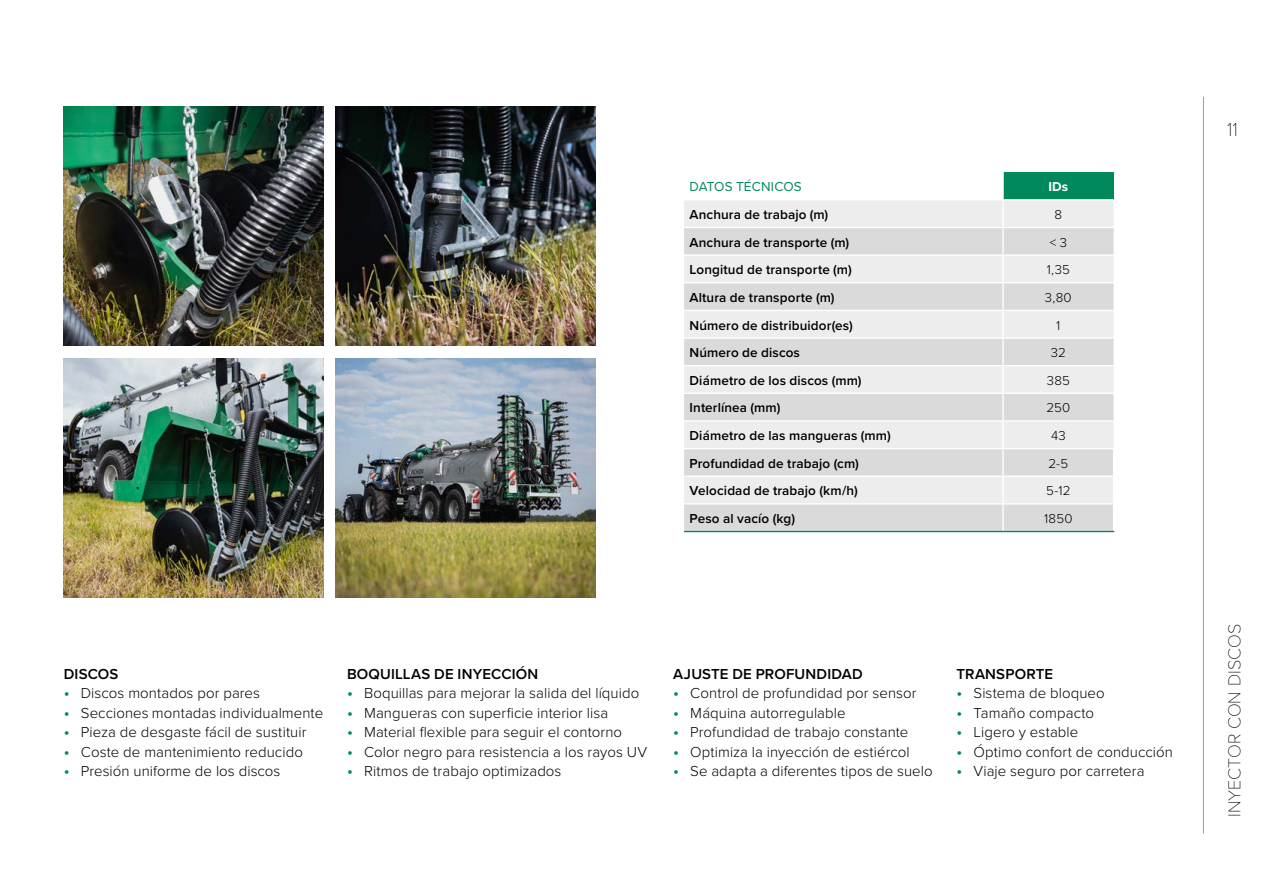
<style>
.page{position:relative;width:1263px;height:893px;background:#fff}
.page>*{position:absolute;margin:0;border:0;box-sizing:border-box;transform-origin:0 0}
.t1{font:100 19.5px "Proxima Nova T";color:#000}
.t2{font:100 18px "Proxima Nova T";color:#000}
.t3{font:300 15px "Proxima Nova";letter-spacing:.005em;color:#000}
.t4{font:600 15px "Proxima Nova";letter-spacing:.01em;color:#000}
.t5{font:600 13.5px "Proxima Nova";letter-spacing:.01em;color:#000}
.t6{font:13.5px "Proxima Nova";letter-spacing:.005em;color:#00885c}
.t7{font:300 13.35px "Proxima Nova";letter-spacing:.01em;color:#000}
.t8{font:700 13.35px "Proxima Nova";color:#fff}
.s1{font-weight:500;font-size:16.5px;color:#00885c}
</style>
<div class="page">
<img style="left:64px;top:106px;width:259px;height:240px">
<img style="left:336px;top:106px;width:259px;height:240px">
<img style="left:336px;top:358px;width:259px;height:240px">
<img style="left:64px;top:358px;width:259px;height:240px">
<div style="left:1003px;top:172px;width:110px;height:28px;background:#00885c"></div>
<div style="left:684px;top:201px;width:429px;height:26px;background:#ededed"></div>
<svg style="left:684px;top:228px;width:429px;height:303px;fill:#dadada"></svg>
<hr style="left:1002px;top:172px;width:2px;height:27px;background:#fff">
<hr style="left:1003px;top:199px;width:110px;height:2px;background:#fff">
<hr style="left:1002px;top:201px;width:2px;height:26px;background:#fff">
<hr style="left:1002px;top:256px;width:2px;height:26px;background:#fff">
<hr style="left:1002px;top:311px;width:2px;height:26px;background:#fff">
<hr style="left:1002px;top:366px;width:2px;height:27px;background:#fff">
<hr style="left:1002px;top:422px;width:2px;height:26px;background:#fff">
<hr style="left:1002px;top:228px;width:2px;height:26px;background:#fff">
<hr style="left:684px;top:254px;width:319px;height:2px;background:#fff">
<hr style="left:1003px;top:254px;width:110px;height:2px;background:#fff">
<hr style="left:684px;top:282px;width:319px;height:1px;background:#fff">
<hr style="left:1003px;top:282px;width:110px;height:1px;background:#fff">
<hr style="left:1002px;top:283px;width:2px;height:27px;background:#fff">
<hr style="left:684px;top:310px;width:319px;height:1px;background:#fff">
<hr style="left:1003px;top:310px;width:110px;height:1px;background:#fff">
<hr style="left:684px;top:337px;width:319px;height:2px;background:#fff">
<hr style="left:1003px;top:337px;width:110px;height:2px;background:#fff">
<hr style="left:1002px;top:339px;width:2px;height:26px;background:#fff">
<hr style="left:684px;top:365px;width:319px;height:1px;background:#fff">
<hr style="left:1003px;top:365px;width:110px;height:1px;background:#fff">
<hr style="left:684px;top:393px;width:319px;height:1px;background:#fff">
<hr style="left:1003px;top:393px;width:110px;height:1px;background:#fff">
<hr style="left:1002px;top:394px;width:2px;height:26px;background:#fff">
<hr style="left:684px;top:420px;width:319px;height:2px;background:#fff">
<hr style="left:1003px;top:420px;width:110px;height:2px;background:#fff">
<hr style="left:684px;top:448px;width:319px;height:1px;background:#fff">
<hr style="left:1003px;top:448px;width:111px;height:1px;background:#fff">
<hr style="left:1002px;top:449px;width:2px;height:27px;background:#fff">
<hr style="left:1002px;top:505px;width:2px;height:26px;background:#fff">
<hr style="left:684px;top:476px;width:319px;height:1px;background:#fff">
<hr style="left:1003px;top:476px;width:111px;height:1px;background:#fff">
<hr style="left:1002px;top:477px;width:2px;height:26px;background:#fff">
<hr style="left:684px;top:503px;width:319px;height:2px;background:#fff">
<hr style="left:1003px;top:503px;width:111px;height:2px;background:#fff">
<hr style="left:684px;top:531px;width:319px;height:1px;background:#00885c">
<hr style="left:1003px;top:531px;width:111px;height:1px;background:#00885c">
<hr style="left:1203px;top:97px;width:1px;height:736px;background:#9d9d9c">
<p class="t6" style="left:689px;top:180px;width:114px">DATOS TÉCNICOS</p>
<p class="t8" style="left:1048px;top:180px;width:22px">IDs</p>
<p class="t5" style="left:689px;top:207px;width:140px">Anchura de trabajo (m)</p>
<p class="t7" style="left:1054px;top:207px;width:9px">8</p>
<p class="t5" style="left:689px;top:235px;width:161px">Anchura de transporte (m)</p>
<p class="t7" style="left:1050px;top:235px;width:19px">&lt; 3</p>
<p class="t5" style="left:689px;top:263px;width:164px">Longitud de transporte (m)</p>
<p class="t7" style="left:1047px;top:263px;width:25px">1,35</p>
<p class="t5" style="left:689px;top:290px;width:147px">Altura de transporte (m)</p>
<p class="t7" style="left:1045px;top:290px;width:28px">3,80</p>
<p class="t5" style="left:689px;top:318px;width:165px">Número de distribuidor(es)</p>
<p class="t7" style="left:1056px;top:318px;width:6px">1</p>
<p class="t5" style="left:689px;top:345px;width:112px">Número de discos</p>
<p class="t7" style="left:1051px;top:346px;width:17px">32</p>
<p class="t5" style="left:689px;top:373px;width:174px">Diámetro de los discos (mm)</p>
<p class="t7" style="left:1047px;top:373px;width:25px">385</p>
<p class="t5" style="left:689px;top:401px;width:92px">Interlínea (mm)</p>
<p class="t7" style="left:1046px;top:401px;width:25px">250</p>
<p class="t5" style="left:689px;top:428px;width:203px">Diámetro de las mangueras (mm)</p>
<p class="t7" style="left:1051px;top:428px;width:16px">43</p>
<p class="t5" style="left:689px;top:456px;width:171px">Profundidad de trabajo (cm)</p>
<p class="t7" style="left:1048px;top:456px;width:21px">2-5</p>
<p class="t5" style="left:689px;top:484px;width:170px">Velocidad de trabajo (km/h)</p>
<p class="t7" style="left:1046px;top:484px;width:26px">5-12</p>
<p class="t5" style="left:689px;top:511px;width:107px">Peso al vacío (kg)</p>
<p class="t7" style="left:1044px;top:511px;width:30px">1850</p>
<p class="t4" style="left:64px;top:665px;width:56px">DISCOS</p>
<p class="t3" style="left:64px;top:685px;width:198px"><span class="s1">•</span> Discos montados por pares</p>
<p class="t3" style="left:64px;top:704px;width:261px"><span class="s1">•</span> Secciones montadas individualmente</p>
<p class="t3" style="left:64px;top:724px;width:244px"><span class="s1">•</span> Pieza de desgaste fácil de sustituir</p>
<p class="t3" style="left:64px;top:743px;width:241px"><span class="s1">•</span> Coste de mantenimiento reducido</p>
<p class="t3" style="left:64px;top:763px;width:218px"><span class="s1">•</span> Presión uniforme de los discos</p>
<p class="t4" style="left:347px;top:665px;width:193px">BOQUILLAS DE INYECCIÓN</p>
<p class="t3" style="left:347px;top:685px;width:294px"><span class="s1">•</span> Boquillas para mejorar la salida del líquido</p>
<p class="t3" style="left:347px;top:704px;width:263px"><span class="s1">•</span> Mangueras con superficie interior lisa</p>
<p class="t3" style="left:347px;top:724px;width:277px"><span class="s1">•</span> Material flexible para seguir el contorno</p>
<p class="t3" style="left:347px;top:743px;width:302px"><span class="s1">•</span> Color negro para resistencia a los rayos UV</p>
<p class="t3" style="left:347px;top:763px;width:216px"><span class="s1">•</span> Ritmos de trabajo optimizados</p>
<p class="t4" style="left:673px;top:665px;width:191px">AJUSTE DE PROFUNDIDAD</p>
<p class="t3" style="left:673px;top:685px;width:245px"><span class="s1">•</span> Control de profundidad por sensor</p>
<p class="t3" style="left:673px;top:704px;width:174px"><span class="s1">•</span> Máquina autorregulable</p>
<p class="t3" style="left:673px;top:724px;width:237px"><span class="s1">•</span> Profundidad de trabajo constante</p>
<p class="t3" style="left:673px;top:743px;width:238px"><span class="s1">•</span> Optimiza la inyección de estiércol</p>
<p class="t3" style="left:673px;top:763px;width:261px"><span class="s1">•</span> Se adapta a diferentes tipos de suelo</p>
<p class="t4" style="left:956px;top:665px;width:98px">TRANSPORTE</p>
<p class="t3" style="left:956px;top:685px;width:150px"><span class="s1">•</span> Sistema de bloqueo</p>
<p class="t3" style="left:956px;top:704px;width:139px"><span class="s1">•</span> Tamaño compacto</p>
<p class="t3" style="left:956px;top:724px;width:123px"><span class="s1">•</span> Ligero y estable</p>
<p class="t3" style="left:956px;top:743px;width:218px"><span class="s1">•</span> Óptimo confort de conducción</p>
<p class="t3" style="left:956px;top:763px;width:190px"><span class="s1">•</span> Viaje seguro por carretera</p>
<h1 class="t1" style="left:1227px;top:119px;width:12px">11</h1>
<p class="t2" style="left:1225px;top:817px;width:194px;rotate:-90deg">INYECTOR CON DISCOS</p>
</div>
